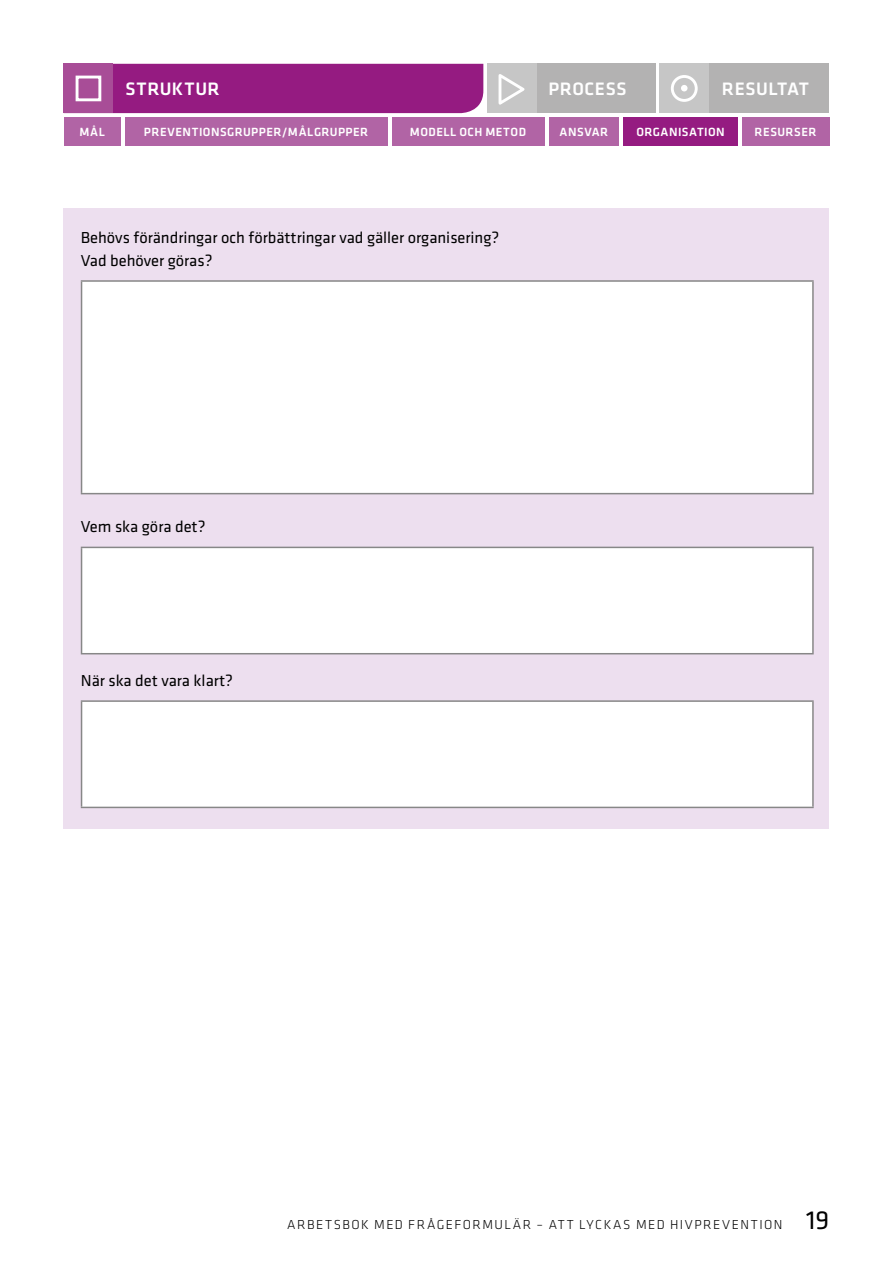
<style>
.page{position:relative;width:893px;height:1263px;background:#fff}
.page>*{position:absolute;margin:0;border:0;box-sizing:border-box;transform-origin:0 0}
.t1{font:500 18.6px "Klavika";letter-spacing:.03em;color:#fff}
.Fråga_2_utan_numreri{font:16.5px/22.5px "Klavika";color:#000}
.t2{font:300 13.5px "Klavika";letter-spacing:.11em;color:#000}
.t3{font:500 12.3px "Klavika";letter-spacing:.04em;color:#fff}
.s1{font-weight:400;font-size:27px}
</style>
<div class="page">
<div style="left:64px;top:117px;width:57px;height:28px;background:#b164a5"></div>
<div style="left:392px;top:117px;width:153px;height:28px;background:#b164a5"></div>
<div style="left:549px;top:117px;width:70px;height:28px;background:#b164a5"></div>
<div style="left:623px;top:117px;width:115px;height:28px;background:#951b81"></div>
<div style="left:742px;top:117px;width:87px;height:28px;background:#b164a5"></div>
<div style="left:125px;top:117px;width:262px;height:28px;background:#b164a5"></div>
<div style="left:113px;top:64px;width:370px;height:49px;background:#951b81"></div>
<div style="left:64px;top:64px;width:49px;height:49px;background:#a84d97"></div>
<div style="left:76px;top:76px;width:25px;height:25px;border:3px solid #fff"></div>
<div style="left:487px;top:64px;width:168px;height:49px;background:#b3b2b2"></div>
<div style="left:487px;top:64px;width:49px;height:49px;background:#c6c6c6"></div>
<svg style="left:498px;top:74px;width:27px;height:31px"></svg>
<div style="left:660px;top:64px;width:169px;height:49px;background:#b3b2b2"></div>
<div style="left:660px;top:64px;width:49px;height:49px;background:#c6c6c6"></div>
<div style="left:671px;top:75px;width:27px;height:27px;border:3px solid #fff;border-radius:50%"></div>
<svg style="left:681px;top:85px;width:6px;height:6px"></svg>
<div style="left:64px;top:208px;width:765px;height:621px;background:#eddfef"></div>
<div style="left:82px;top:281px;width:731px;height:213px;background:#fff"></div>
<hr style="left:81px;top:280px;width:733px;height:2px;background:#878787">
<hr style="left:81px;top:282px;width:1px;height:211px;background:#878787">
<hr style="left:812px;top:282px;width:2px;height:211px;background:#878787">
<hr style="left:81px;top:493px;width:733px;height:1px;background:#878787">
<div style="left:82px;top:547px;width:731px;height:107px;background:#fff"></div>
<hr style="left:81px;top:547px;width:733px;height:1px;background:#878787">
<hr style="left:81px;top:548px;width:1px;height:105px;background:#878787">
<hr style="left:812px;top:548px;width:2px;height:105px;background:#878787">
<hr style="left:81px;top:653px;width:733px;height:1px;background:#878787">
<div style="left:82px;top:701px;width:731px;height:106px;background:#fff"></div>
<hr style="left:81px;top:700px;width:733px;height:2px;background:#878787">
<hr style="left:81px;top:702px;width:1px;height:105px;background:#878787">
<hr style="left:812px;top:702px;width:2px;height:105px;background:#878787">
<hr style="left:81px;top:807px;width:733px;height:1px;background:#878787">
<p class="t1" style="left:125px;top:79px;width:96px">STRUKTUR</p>
<p class="t1" style="left:548px;top:79px;width:79px">PROCESS</p>
<p class="t1" style="left:722px;top:79px;width:89px">RESULTAT</p>
<p class="t3" style="left:79px;top:125px;width:27px">MÅL</p>
<p class="t3" style="left:144px;top:125px;width:226px">PREVENTIONSGRUPPER/MÅLGRUPPER</p>
<p class="t3" style="left:410px;top:125px;width:118px">MODELL OCH METOD</p>
<p class="t3" style="left:559px;top:125px;width:50px">ANSVAR</p>
<p class="t3" style="left:636px;top:125px;width:90px">ORGANISATION</p>
<p class="t3" style="left:755px;top:125px;width:63px">RESURSER</p>
<p class="Fråga_2_utan_numreri" style="left:81px;top:227px;width:420px">Behövs förändringar och förbättringar vad gäller organisering?<br>Vad behöver göras?</p>
<p class="Fråga_2_utan_numreri" style="left:81px;top:516px;width:126px">Vem ska göra det?</p>
<p class="Fråga_2_utan_numreri" style="left:81px;top:669px;width:154px">När ska det vara klart?</p>
<p class="t2" style="left:287px;top:1217px;width:543px">ARBETSBOK MED FRÅGEFORMULÄR – ATT LYCKAS MED HIVPREVENTION <span class="s1">19</span></p>
</div>
